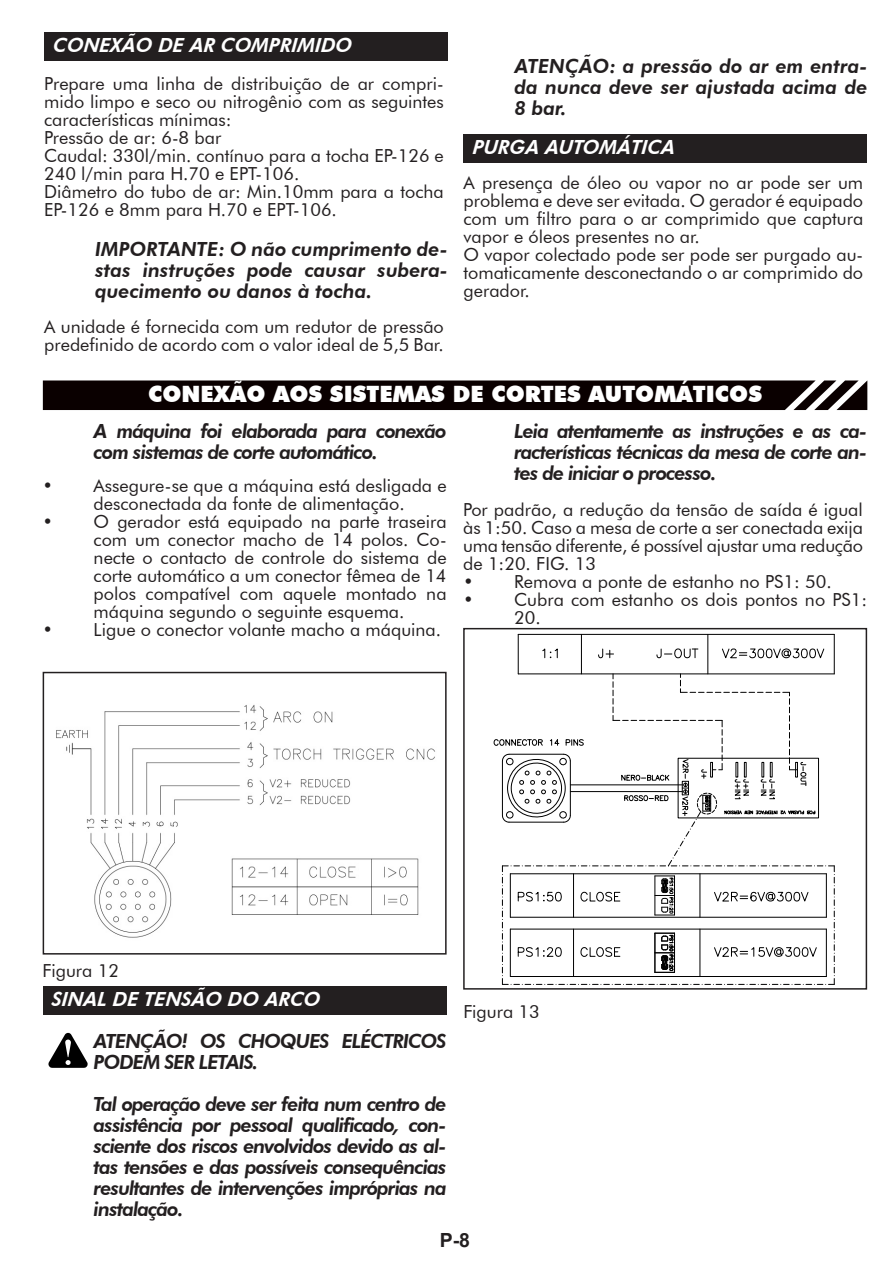
<style>
.page{position:relative;width:893px;height:1263px;background:#fff}
.page>*{position:absolute;margin:0;border:0;box-sizing:border-box;transform-origin:0 0}
.titolo_paragrafo{font:900 22.5px "Futura BT";color:#fff}
.grassetto{font:italic 800 19.5px/21px "Futura BT";letter-spacing:-.05em;color:#231f20;text-align:justify}
.sotto_paragrafo{font:italic 800 19.5px "Futura BT";color:#fff}
.t1{font:700 19.5px "Arial";color:#231f20}
.corpo_testo_normale{font:18px/18px "Futura BT";color:#231f20;text-align:justify}
.Testo_figure{font:18px "Futura BT";color:#231f20}
</style>
<div class="page">
<div style="left:43px;top:672px;width:404px;height:282px;border:2px solid #231f20"></div>
<div style="left:43px;top:380px;width:824px;height:30px;background:#0a0000"></div>
<div style="left:43px;top:987px;width:404px;height:28px;background:#231f20"></div>
<div style="left:463px;top:628px;width:404px;height:361px;border:2px solid #231f20"></div>
<svg style="left:493px;top:633px;width:342px;height:352px"></svg>
<img style="left:56px;top:705px;width:379px;height:233px">
<div style="left:44px;top:33px;width:404px;height:28px;background:#231f20"></div>
<div style="left:463px;top:135px;width:404px;height:28px;background:#231f20"></div>
<svg style="left:48px;top:1033px;width:40px;height:35px"></svg>
<p class="sotto_paragrafo" style="left:53px;top:33px;width:304px">CONEXÃO DE AR COMPRIMIDO</p>
<p class="corpo_testo_normale" style="left:44px;top:74px;width:401px">Prepare uma linha de distribuição de ar compri&shy;mido limpo e seco ou nitrogênio com as seguintes características mínimas:</p>
<p class="corpo_testo_normale" style="left:44px;top:128px;width:179px">Pressão de ar: 6-8 bar</p>
<p class="corpo_testo_normale" style="left:44px;top:146px;width:401px">Caudal: 330l/min. contínuo para a tocha EP-126 e<br>240 l/min para H.70 e EPT-106.</p>
<p class="corpo_testo_normale" style="left:44px;top:182px;width:401px">Diâmetro do tubo de ar: Min.10mm para a tocha<br>EP-126 e 8mm para H.70 e EPT-106.</p>
<p class="grassetto" style="left:95px;top:239px;width:354px">IMPORTANTE: O não cumprimento de&shy;stas instruções pode causar subera&shy;quecimento ou danos à tocha.</p>
<p class="corpo_testo_normale" style="left:44px;top:317px;width:401px">A unidade é fornecida com um redutor de pressão predefinido de acordo com o valor ideal de 5,5 Bar.</p>
<p class="grassetto" style="left:514px;top:56px;width:354px">ATENÇÃO: a pressão do ar em entra&shy;da nunca deve ser ajustada acima de 8 bar.</p>
<p class="sotto_paragrafo" style="left:472px;top:135px;width:204px">PURGA AUTOMÁTICA</p>
<p class="corpo_testo_normale" style="left:463px;top:173px;width:401px">A presença de óleo ou vapor no ar pode ser um problema e deve ser evitada. O gerador é equipado com um filtro para o ar comprimido que captura vapor e óleos presentes no ar.</p>
<p class="corpo_testo_normale" style="left:463px;top:245px;width:401px">O vapor colectado pode ser pode ser purgado au&shy;tomaticamente desconectando o ar comprimido do gerador.</p>
<p class="titolo_paragrafo" style="left:148px;top:380px;width:615px">CONEXÃO AOS SISTEMAS DE CORTES AUTOMÁTICOS</p>
<p class="grassetto" style="left:94px;top:420px;width:354px">A máquina foi elaborada para conexão com sistemas de corte automático.</p>
<p class="corpo_testo_normale" style="left:43px;top:476px;width:405px;text-align:center">• Assegure-se que a máquina está desligada e desconectada da fonte de alimentação.</p>
<p class="corpo_testo_normale" style="left:94px;top:512px;width:354px;text-indent:-51px">• O gerador está equipado na parte traseira com um conector macho de 14 polos. Co&shy;necte o contacto de controle do sistema de corte automático a um conector fêmea de 14 polos compatível com aquele montado na máquina segundo o seguinte esquema.</p>
<p class="corpo_testo_normale" style="left:43px;top:620px;width:400px">• Ligue o conector volante macho a máquina.</p>
<p class="grassetto" style="left:514px;top:420px;width:354px">Leia atentamente as instruções e as ca&shy;racterísticas técnicas da mesa de corte an&shy;tes de iniciar o processo.</p>
<p class="corpo_testo_normale" style="left:463px;top:500px;width:401px">Por padrão, a redução da tensão de saída é igual às 1:50. Caso a mesa de corte a ser conectada exija uma tensão diferente, é possível ajustar uma redução de 1:20. FIG. 13</p>
<p class="corpo_testo_normale" style="left:463px;top:572px;width:370px">• Remova a ponte de estanho no PS1: 50.</p>
<p class="corpo_testo_normale" style="left:514px;top:590px;width:354px;text-indent:-51px">• Cubra com estanho os dois pontos no PS1:<br>20.</p>
<p class="Testo_figure" style="left:43px;top:959px;width:78px">Figura 12</p>
<p class="sotto_paragrafo" style="left:51px;top:987px;width:274px">SINAL DE TENSÃO DO ARCO</p>
<p class="grassetto" style="left:94px;top:1030px;width:354px">ATENÇÃO! OS CHOQUES ELÉCTRICOS<br>PODEM SER LETAIS.</p>
<p class="grassetto" style="left:94px;top:1093px;width:354px">Tal operação deve ser feita num centro de assistência por pessoal qualificado, con&shy;sciente dos riscos envolvidos devido as al&shy;tas tensões e das possíveis consequências resultantes de intervenções impróprias na instalação.</p>
<p class="Testo_figure" style="left:463px;top:1001px;width:78px">Figura 13</p>
<p class="t1" style="left:440px;top:1227px;width:32px">P-8</p>
</div>
